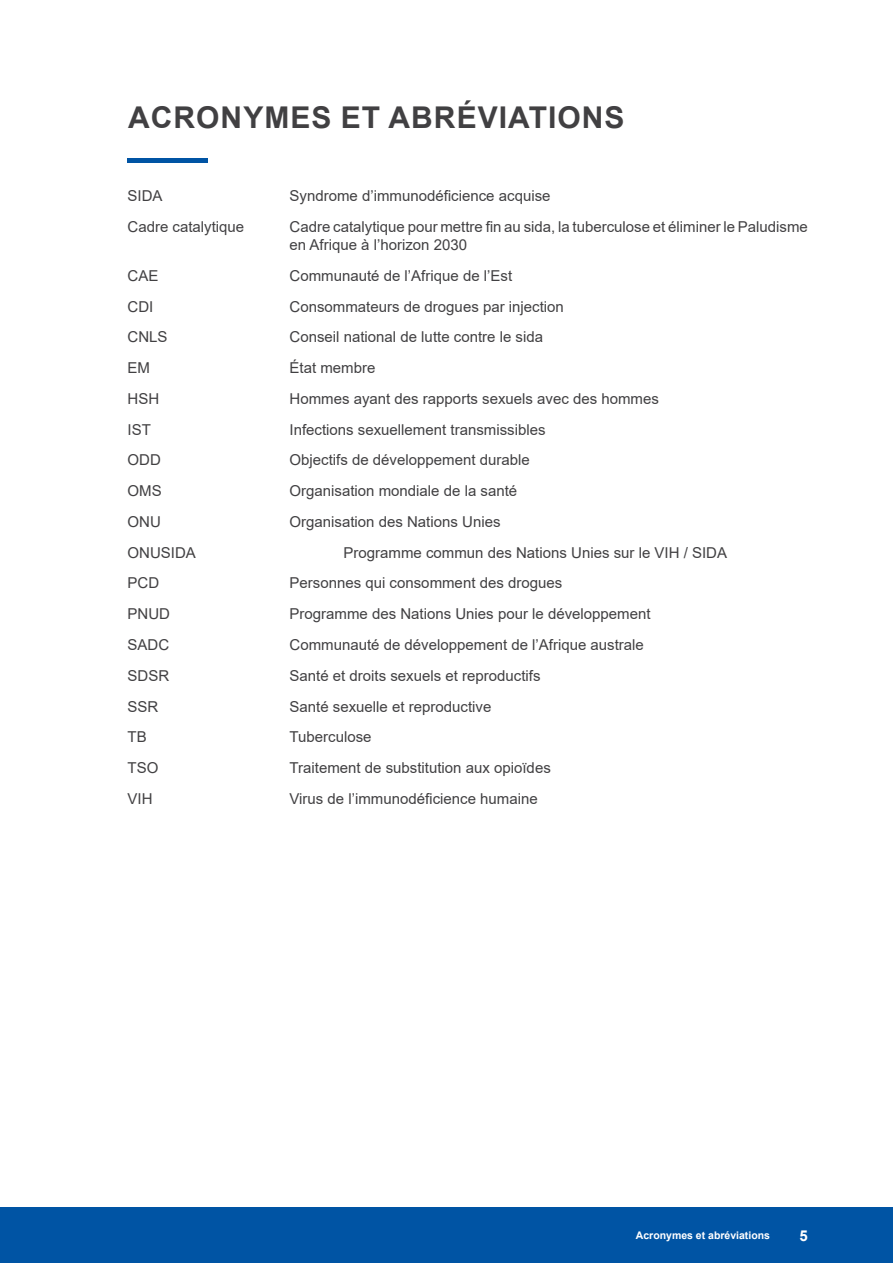
<style>
.page{position:relative;width:893px;height:1263px;background:#fff}
.page>*{position:absolute;margin:0;border:0;box-sizing:border-box;transform-origin:0 0}
.t1{font:700 30px "Arial";letter-spacing:.035em;color:#414042}
.t2{font:15px/18px "Arial";color:#414042}
.t3{font:700 15px "Arial";color:#fff}
.t4{font:700 10.5px "Arial";color:#fff}
</style>
<div class="page">
<div style="left:0;top:1207px;width:893px;height:56px;background:#0054a4"></div>
<hr style="left:128px;top:159px;width:80px;height:4px;background:#0054a4">
<h1 class="t1" style="left:128px;top:96px;width:498px">ACRONYMES ET ABRÉVIATIONS</h1>
<p class="t2" style="left:128px;top:187px;width:37px">SIDA</p>
<p class="t2" style="left:290px;top:187px;width:262px">Syndrome d’immunodéficience acquise</p>
<p class="t2" style="left:128px;top:218px;width:118px">Cadre catalytique</p>
<p class="t2" style="left:290px;top:218px;width:520px">Cadre catalytique pour mettre fin au sida, la tuberculose et éliminer le Paludisme en Afrique à l’horizon 2030</p>
<p class="t2" style="left:128px;top:267px;width:32px">CAE</p>
<p class="t2" style="left:290px;top:267px;width:224px">Communauté de l’Afrique de l’Est</p>
<p class="t2" style="left:128px;top:297px;width:27px">CDI</p>
<p class="t2" style="left:290px;top:297px;width:276px">Consommateurs de drogues par injection</p>
<p class="t2" style="left:128px;top:328px;width:42px">CNLS</p>
<p class="t2" style="left:290px;top:328px;width:255px">Conseil national de lutte contre le sida</p>
<p class="t2" style="left:128px;top:359px;width:24px">EM</p>
<p class="t2" style="left:290px;top:359px;width:87px">État membre</p>
<p class="t2" style="left:128px;top:390px;width:33px">HSH</p>
<p class="t2" style="left:290px;top:390px;width:371px">Hommes ayant des rapports sexuels avec des hommes</p>
<p class="t2" style="left:128px;top:420px;width:25px">IST</p>
<p class="t2" style="left:290px;top:420px;width:257px">Infections sexuellement transmissibles</p>
<p class="t2" style="left:128px;top:451px;width:35px">ODD</p>
<p class="t2" style="left:290px;top:451px;width:242px">Objectifs de développement durable</p>
<p class="t2" style="left:128px;top:482px;width:36px">OMS</p>
<p class="t2" style="left:290px;top:482px;width:229px">Organisation mondiale de la santé</p>
<p class="t2" style="left:128px;top:513px;width:35px">ONU</p>
<p class="t2" style="left:290px;top:513px;width:212px">Organisation des Nations Unies</p>
<p class="t2" style="left:128px;top:543px;width:70px">ONUSIDA</p>
<p class="t2" style="left:344px;top:543px;width:385px">Programme commun des Nations Unies sur le VIH / SIDA</p>
<p class="t2" style="left:128px;top:574px;width:33px">PCD</p>
<p class="t2" style="left:290px;top:574px;width:274px">Personnes qui consomment des drogues</p>
<p class="t2" style="left:128px;top:605px;width:44px">PNUD</p>
<p class="t2" style="left:290px;top:605px;width:362px">Programme des Nations Unies pour le développement</p>
<p class="t2" style="left:128px;top:636px;width:43px">SADC</p>
<p class="t2" style="left:290px;top:636px;width:356px">Communauté de développement de l’Afrique australe</p>
<p class="t2" style="left:128px;top:666px;width:43px">SDSR</p>
<p class="t2" style="left:290px;top:666px;width:252px">Santé et droits sexuels et reproductifs</p>
<p class="t2" style="left:128px;top:697px;width:32px">SSR</p>
<p class="t2" style="left:290px;top:697px;width:203px">Santé sexuelle et reproductive</p>
<p class="t2" style="left:128px;top:728px;width:21px">TB</p>
<p class="t2" style="left:290px;top:728px;width:83px">Tuberculose</p>
<p class="t2" style="left:128px;top:759px;width:32px">TSO</p>
<p class="t2" style="left:290px;top:759px;width:263px">Traitement de substitution aux opioïdes</p>
<p class="t2" style="left:128px;top:789px;width:27px">VIH</p>
<p class="t2" style="left:290px;top:789px;width:250px">Virus de l’immunodéficience humaine</p>
<p class="t4" style="left:636px;top:1228px;width:136px">Acronymes et abréviations</p>
<p class="t3" style="left:800px;top:1225px;width:10px">5</p>
</div>
